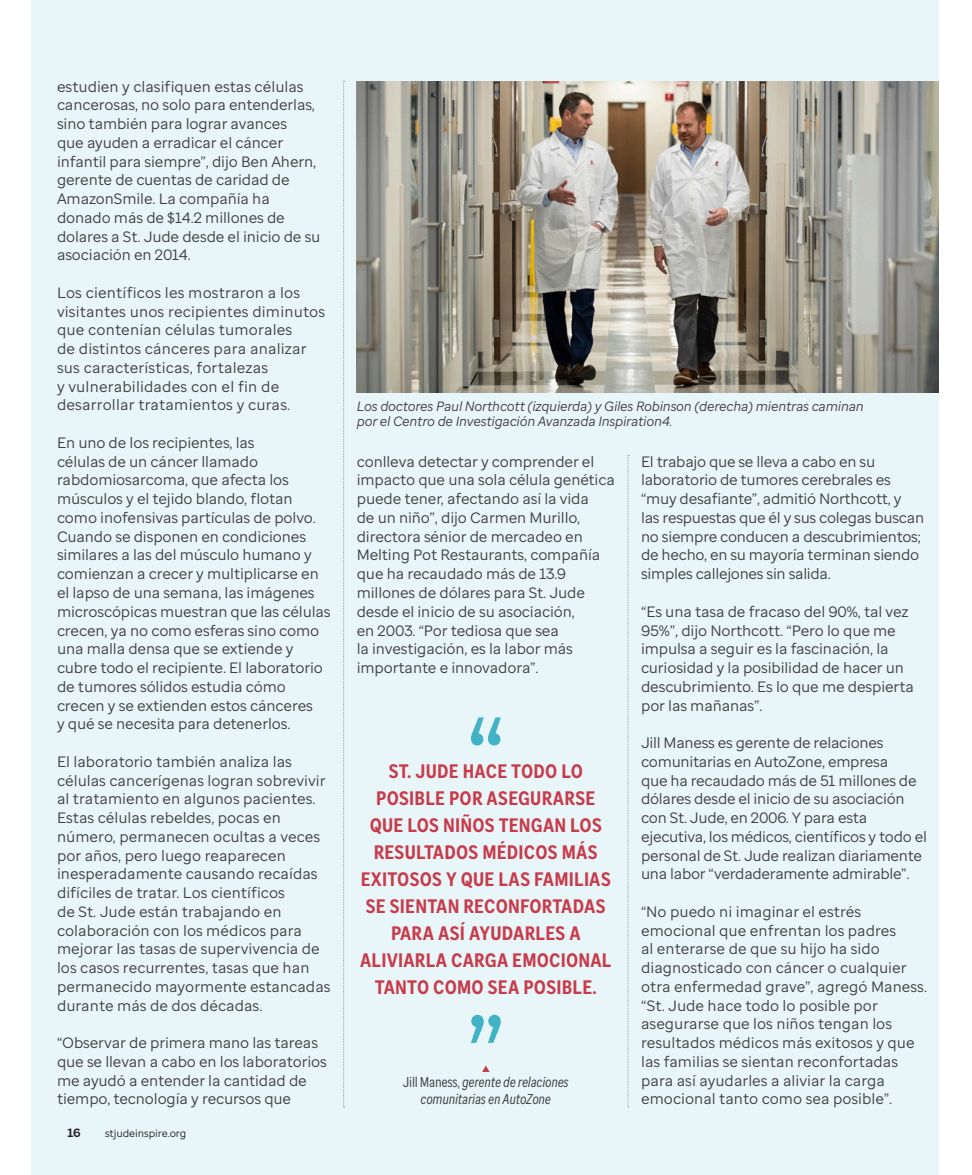
<style>
.page{position:relative;width:972px;height:1175px;background:#fff}
.page>*{position:absolute;margin:0;border:0;box-sizing:border-box;transform-origin:0 0}
.body_copy{font:700 19.5px/27px "St Jude Sans Cond";letter-spacing:.01em;color:#c73b4a;text-align:center}
.body_copy-2{font:15px/18.8px "St Jude Sans";letter-spacing:-.01em;color:#3e3e3f}
.body_copy-3{font:15px/18.8px "St Jude Sans";letter-spacing:.01em;color:#3e3e3f}
.body_copy-4{font:italic 14.25px/16.5px "St Jude Sans Cond";letter-spacing:-.02em;color:#3e3e3f;text-align:center}
.body_copy-5{font:italic 13.5px/15px "St Jude Sans";letter-spacing:-.02em;color:#3e3e3f}
.t1{font:700 12px "St Jude Sans";color:#231f20}
.t2{font:10.5px "St Jude Sans";letter-spacing:-.01em;color:#231f20}
.s1{font-style:normal}
</style>
<div class="page">
<div style="left:31px;top:0;width:908px;height:1174px;background:#e8f6f9"></div>
<svg style="left:628px;top:455px;width:1px;height:652px"></svg>
<svg style="left:343px;top:81px;width:2px;height:1026px"></svg>
<img style="left:357px;top:81px;width:582px;height:311px">
<svg style="left:471px;top:717px;width:30px;height:28px"></svg>
<svg style="left:471px;top:1014px;width:30px;height:28px"></svg>
<svg style="left:482px;top:1065px;width:8px;height:7px"></svg>
<p class="body_copy-2" style="left:57px;top:77px;width:265px">estudien y clasifiquen estas células cancerosas, no solo para entenderlas, sino también para lograr avances<br>que ayuden a erradicar el cáncer infantil para siempre”, dijo Ben Ahern, gerente de cuentas de caridad de AmazonSmile. La compañía ha donado más de $14.2 millones de dolares a St. Jude desde el inicio de su asociación en 2014.</p>
<p class="body_copy-3" style="left:57px;top:283px;width:270px">Los científicos les mostraron a los visitantes unos recipientes diminutos que contenían células tumorales<br>de distintos cánceres para analizar sus características, fortalezas<br>y vulnerabilidades con el fin de desarrollar tratamientos y curas.</p>
<p class="body_copy-2" style="left:57px;top:433px;width:275px">En uno de los recipientes, las<br>células de un cáncer llamado rabdomiosarcoma, que afecta los músculos y el tejido blando, flotan como inofensivas partículas de polvo.<br>Cuando se disponen en condiciones similares a las del músculo humano y comienzan a crecer y multiplicarse en el lapso de una semana, las imágenes microscópicas muestran que las células crecen, ya no como esferas sino como una malla densa que se extiende y cubre todo el recipiente. El laboratorio de tumores sólidos estudia cómo crecen y se extienden estos cánceres<br>y qué se necesita para detenerlos.</p>
<p class="body_copy-2" style="left:57px;top:752px;width:275px">El laboratorio también analiza las células cancerígenas logran sobrevivir al tratamiento en algunos pacientes.<br>Estas células rebeldes, pocas en número, permanecen ocultas a veces por años, pero luego reaparecen inesperadamente causando recaídas difíciles de tratar. Los científicos<br>de St. Jude están trabajando en colaboración con los médicos para mejorar las tasas de supervivencia de los casos recurrentes, tasas que han permanecido mayormente estancadas durante más de dos décadas.</p>
<p class="body_copy-2" style="left:57px;top:1033px;width:271px">“Observar de primera mano las tareas que se llevan a cabo en los laboratorios me ayudó a entender la cantidad de tiempo, tecnología y recursos que</p>
<p class="t1" style="left:68px;top:1124px;width:15px">16</p>
<p class="t2" style="left:105px;top:1126px;width:83px">stjudeinspire.org</p>
<p class="body_copy-5" style="left:357px;top:399px;width:509px">Los doctores Paul Northcott (izquierda) y Giles Robinson (derecha) mientras caminan por el Centro de Investigación Avanzada Inspiration4.</p>
<p class="body_copy-2" style="left:357px;top:452px;width:260px">conlleva detectar y comprender el impacto que una sola célula genética puede tener, afectando así la vida<br>de un niño”, dijo Carmen Murillo, directora sénior de mercadeo en<br>Melting Pot Restaurants, compañía que ha recaudado más de 13.9 millones de dólares para St. Jude desde el inicio de su asociación,<br>en 2003. “Por tediosa que sea<br>la investigación, es la labor más importante e innovadora”.</p>
<p class="body_copy-2" style="left:641px;top:452px;width:285px">El trabajo que se lleva a cabo en su laboratorio de tumores cerebrales es “muy desafiante”, admitió Northcott, y<br>las respuestas que él y sus colegas buscan no siempre conducen a descubrimientos; de hecho, en su mayoría terminan siendo simples callejones sin salida.</p>
<p class="body_copy-2" style="left:641px;top:602px;width:274px">“Es una tasa de fracaso del 90%, tal vez 95%”, dijo Northcott. “Pero lo que me impulsa a seguir es la fascinación, la curiosidad y la posibilidad de hacer un descubrimiento. Es lo que me despierta por las mañanas”.</p>
<p class="body_copy-2" style="left:641px;top:733px;width:287px">Jill Maness es gerente de relaciones comunitarias en AutoZone, empresa<br>que ha recaudado más de 51 millones de dólares desde el inicio de su asociación con St. Jude, en 2006. Y para esta ejecutiva, los médicos, científicos y todo el personal de St. Jude realizan diariamente una labor “verdaderamente admirable”.</p>
<p class="body_copy-2" style="left:641px;top:902px;width:287px">“No puedo ni imaginar el estrés emocional que enfrentan los padres<br>al enterarse de que su hijo ha sido diagnosticado con cáncer o cualquier otra enfermedad grave”, agregó Maness. “St. Jude hace todo lo posible por asegurarse que los niños tengan los resultados médicos más exitosos y que las familias se sientan reconfortadas para así ayudarles a aliviar la carga emocional tanto como sea posible”.</p>
<p class="body_copy" style="left:389px;top:758px;width:196px">ST. JUDE HACE TODO LO</p>
<p class="body_copy" style="left:376px;top:785px;width:221px">POSIBLE POR ASEGURARSE</p>
<p class="body_copy" style="left:370px;top:812px;width:234px">QUE LOS NIÑOS TENGAN LOS</p>
<p class="body_copy" style="left:374px;top:839px;width:226px">RESULTADOS MÉDICOS MÁS</p>
<p class="body_copy" style="left:361px;top:866px;width:252px">EXITOSOS Y QUE LAS FAMILIAS</p>
<p class="body_copy" style="left:366px;top:893px;width:242px">SE SIENTAN RECONFORTADAS</p>
<p class="body_copy" style="left:360px;top:920px;width:253px">PARA ASÍ AYUDARLES A<br>ALIVIARLA CARGA EMOCIONAL<br>TANTO COMO SEA POSIBLE.</p>
<p class="body_copy-4" style="left:403px;top:1073px;width:167px"><span class="s1">Jill Maness,</span> gerente de relaciones comunitarias en AutoZone</p>
</div>
